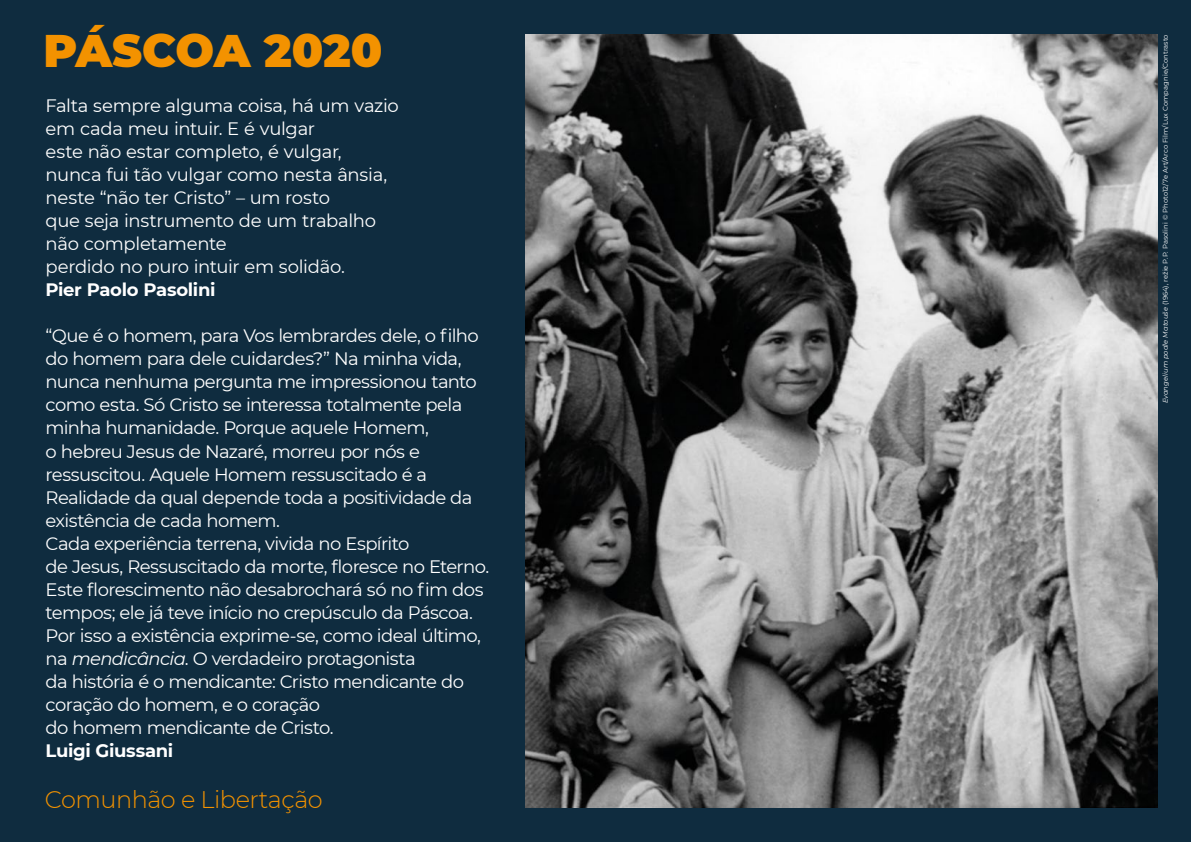
<style>
.page{position:relative;width:1191px;height:842px;background:#0f2c3f}
.page>*{position:absolute;margin:0;border:0;box-sizing:border-box;transform-origin:0 0}
.t1{font:900 45.6px "Montserrat";letter-spacing:-.005em;color:#f39200}
.t2{font:300 24px "Montserrat";letter-spacing:-.02em;color:#f39200}
.t3{font:18px/23px "Montserrat";letter-spacing:-.03em;color:#fff}
.t4{font:700 18px "Montserrat";letter-spacing:-.02em;color:#fff}
.t5{font:6.8px "Montserrat";letter-spacing:.01em;color:#fff}
.s1{font-style:italic}
</style>
<div class="page">
<img style="left:525px;top:34px;width:632px;height:774px">
<h1 class="t1" style="left:43px;top:16px;width:340px">PÁSCOA 2020</h1>
<p class="t3" style="left:46px;top:94px;width:355px">Falta sempre alguma coisa, há um vazio em cada meu intuir. E é vulgar<br>este não estar completo, é vulgar, nunca fui tão vulgar como nesta ânsia, neste “não ter Cristo” – um rosto<br>que seja instrumento de um trabalho não completamente<br>perdido no puro intuir em solidão.</p>
<p class="t4" style="left:46px;top:277px;width:171px">Pier Paolo Pasolini</p>
<p class="t3" style="left:46px;top:324px;width:445px">“Que é o homem, para Vos lembrardes dele, o filho do homem para dele cuidardes?” Na minha vida, nunca nenhuma pergunta me impressionou tanto como esta. Só Cristo se interessa totalmente pela minha humanidade. Porque aquele Homem,<br>o hebreu Jesus de Nazaré, morreu por nós e ressuscitou. Aquele Homem ressuscitado é a Realidade da qual depende toda a positividade da existência de cada homem.<br>Cada experiência terrena, vivida no Espírito<br>de Jesus, Ressuscitado da morte, floresce no Eterno.<br>Este florescimento não desabrochará só no fim dos tempos; ele já teve início no crepúsculo da Páscoa.<br>Por isso a existência exprime-se, como ideal último, na <span class="s1">mendicância</span>. O verdadeiro protagonista<br>da história é o mendicante: Cristo mendicante do coração do homem, e o coração<br>do homem mendicante de Cristo.</p>
<p class="t4" style="left:46px;top:737px;width:129px">Luigi Giussani</p>
<h2 class="t2" style="left:45px;top:783px;width:279px">Comunhão e Libertação</h2>
<p class="t5" style="left:1160px;top:403px;width:371px;rotate:-90deg"><span class="s1">Evangelium podle Matouše</span> (1964), režie P.P. Pasolini © Photo12/7e Art/Arco Film/Lux Compagnie/Contrasto</p>
</div>
